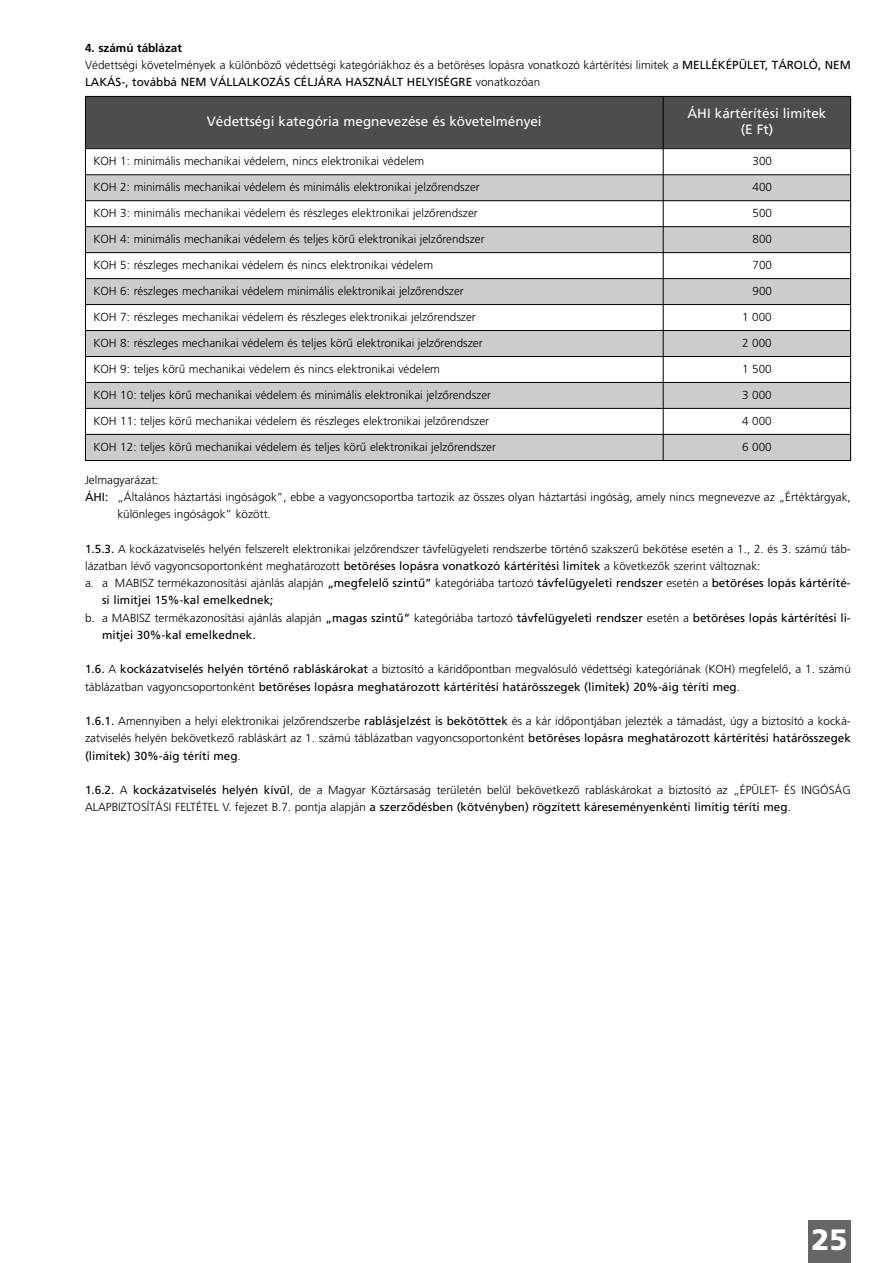
<style>
.page{position:relative;width:893px;height:1263px;background:#fff}
.page>*{position:absolute;margin:0;border:0;box-sizing:border-box;transform-origin:0 0}
.t1{font:700 29.4px "Frutiger M";color:#fff}
.t2{font:13.5px/16.2px "Frutiger M";color:#fff;text-align:center}
.t3{font:11.7px/17.2px "Frutiger M Light";color:#000}
.t4{font:11.7px "Frutiger M";color:#000}
.t5{font:11.7px "Frutiger M Medium";color:#000}
.s1{font-family:"Frutiger M"}
.s2{font-family:"Frutiger M Light"}
</style>
<div class="page">
<div style="left:808px;top:1220px;width:42px;height:43px;background:#666"></div>
<div style="left:85px;top:96px;width:578px;height:53px;background:#4d4d4d"></div>
<div style="left:663px;top:96px;width:187px;height:53px;background:#4d4d4d"></div>
<div style="left:85px;top:175px;width:578px;height:26px;background:#ccc"></div>
<div style="left:663px;top:175px;width:187px;height:26px;background:#ccc"></div>
<div style="left:85px;top:227px;width:578px;height:26px;background:#ccc"></div>
<div style="left:663px;top:227px;width:187px;height:26px;background:#ccc"></div>
<div style="left:85px;top:279px;width:578px;height:26px;background:#ccc"></div>
<div style="left:663px;top:279px;width:187px;height:26px;background:#ccc"></div>
<div style="left:85px;top:331px;width:578px;height:25px;background:#ccc"></div>
<div style="left:663px;top:331px;width:187px;height:25px;background:#ccc"></div>
<div style="left:85px;top:382px;width:578px;height:26px;background:#ccc"></div>
<div style="left:663px;top:382px;width:187px;height:26px;background:#ccc"></div>
<div style="left:85px;top:434px;width:578px;height:27px;background:#ccc"></div>
<div style="left:663px;top:434px;width:187px;height:27px;background:#ccc"></div>
<hr style="left:85px;top:96px;width:1px;height:365px;background:#000">
<hr style="left:662px;top:96px;width:1px;height:365px;background:#000">
<hr style="left:850px;top:96px;width:1px;height:365px;background:#000">
<hr style="left:85px;top:96px;width:765px;height:1px;background:#000">
<hr style="left:85px;top:148px;width:765px;height:1px;background:#000">
<hr style="left:85px;top:175px;width:765px;height:1px;background:#000">
<hr style="left:85px;top:200px;width:765px;height:1px;background:#000">
<hr style="left:85px;top:226px;width:765px;height:1px;background:#000">
<hr style="left:85px;top:252px;width:765px;height:1px;background:#000">
<hr style="left:85px;top:278px;width:765px;height:1px;background:#000">
<hr style="left:85px;top:304px;width:765px;height:1px;background:#000">
<hr style="left:85px;top:330px;width:765px;height:1px;background:#000">
<hr style="left:85px;top:356px;width:765px;height:1px;background:#000">
<hr style="left:85px;top:382px;width:765px;height:1px;background:#000">
<hr style="left:85px;top:408px;width:765px;height:1px;background:#000">
<hr style="left:85px;top:434px;width:765px;height:1px;background:#000">
<hr style="left:85px;top:460px;width:765px;height:1px;background:#000">
<p class="t5" style="left:85px;top:43px;width:98px">4. számú táblázat</p>
<p class="t3" style="left:85px;top:57px;width:767px">Védettségi követelmények a különböző védettségi kategóriákhoz és a betöréses lopásra vonatkozó kártérítési limitek a <span class="s1">MELLÉKÉPÜLET, TÁROLÓ, NEM</span></p>
<p class="t4" style="left:85px;top:77px;width:456px">LAKÁS-, továbbá NEM VÁLLALKOZÁS CÉLJÁRA HASZNÁLT HELYISÉGRE <span class="s2">vonatkozóan</span></p>
<p class="t2" style="left:207px;top:115px;width:336px">Védettségi kategória megnevezése és követelményei</p>
<p class="t2" style="left:687px;top:106px;width:140px">ÁHI kártérítési limitek (E Ft)</p>
<p class="t3" style="left:93px;top:153px;width:332px">KOH 1: minimális mechanikai védelem, nincs elektronikai védelem</p>
<p class="t3" style="left:752px;top:153px;width:21px">300</p>
<p class="t3" style="left:93px;top:179px;width:388px">KOH 2: minimális mechanikai védelem és minimális elektronikai jelzőrendszer</p>
<p class="t3" style="left:752px;top:179px;width:21px">400</p>
<p class="t3" style="left:93px;top:205px;width:386px">KOH 3: minimális mechanikai védelem és részleges elektronikai jelzőrendszer</p>
<p class="t3" style="left:752px;top:205px;width:21px">500</p>
<p class="t3" style="left:93px;top:231px;width:393px">KOH 4: minimális mechanikai védelem és teljes körű elektronikai jelzőrendszer</p>
<p class="t3" style="left:752px;top:231px;width:21px">800</p>
<p class="t3" style="left:93px;top:257px;width:341px">KOH 5: részleges mechanikai védelem és nincs elektronikai védelem</p>
<p class="t3" style="left:752px;top:257px;width:21px">700</p>
<p class="t3" style="left:93px;top:283px;width:372px">KOH 6: részleges mechanikai védelem minimális elektronikai jelzőrendszer</p>
<p class="t3" style="left:752px;top:283px;width:21px">900</p>
<p class="t3" style="left:93px;top:309px;width:384px">KOH 7: részleges mechanikai védelem és részleges elektronikai jelzőrendszer</p>
<p class="t3" style="left:742px;top:309px;width:31px">1 000</p>
<p class="t3" style="left:93px;top:335px;width:391px">KOH 8: részleges mechanikai védelem és teljes körű elektronikai jelzőrendszer</p>
<p class="t3" style="left:742px;top:335px;width:31px">2 000</p>
<p class="t3" style="left:93px;top:361px;width:348px">KOH 9: teljes körű mechanikai védelem és nincs elektronikai védelem</p>
<p class="t3" style="left:742px;top:361px;width:31px">1 500</p>
<p class="t3" style="left:93px;top:387px;width:399px">KOH 10: teljes körű mechanikai védelem és minimális elektronikai jelzőrendszer</p>
<p class="t3" style="left:742px;top:387px;width:31px">3 000</p>
<p class="t3" style="left:93px;top:413px;width:397px">KOH 11: teljes körű mechanikai védelem és részleges elektronikai jelzőrendszer</p>
<p class="t3" style="left:742px;top:413px;width:31px">4 000</p>
<p class="t3" style="left:93px;top:439px;width:404px">KOH 12: teljes körű mechanikai védelem és teljes körű elektronikai jelzőrendszer</p>
<p class="t3" style="left:742px;top:439px;width:31px">6 000</p>
<p class="t3" style="left:85px;top:472px;width:75px">Jelmagyarázat:</p>
<p class="t3" style="left:85px;top:489px;width:767px"><span class="s1">ÁHI:</span> „Általános háztartási ingóságok”, ebbe a vagyoncsoportba tartozik az összes olyan háztartási ingóság, amely nincs megnevezve az „Értéktárgyak,</p>
<p class="t3" style="left:117px;top:506px;width:155px">különleges ingóságok” között.</p>
<p class="t3" style="left:85px;top:541px;width:767px"><span class="s1">1.5.3.</span> A kockázatviselés helyén felszerelt elektronikai jelzőrendszer távfelügyeleti rendszerbe történő szakszerű bekötése esetén a 1., 2. és 3. számú táb&shy;lázatban lévő vagyoncsoportonként meghatározott <span class="s1">betöréses lopásra vonatkozó kártérítési limitek</span> a következők szerint változnak:<br>a. a MABISZ termékazonosítási ajánlás alapján <span class="s1">„megfelelő szintű”</span> kategóriába tartozó <span class="s1">távfelügyeleti rendszer</span> esetén a <span class="s1">betöréses lopás kártéríté-</span></p>
<p class="t4" style="left:102px;top:596px;width:173px">si limitjei 15%-kal emelkednek;</p>
<p class="t3" style="left:85px;top:610px;width:767px">b. a MABISZ termékazonosítási ajánlás alapján <span class="s1">„magas szintű”</span> kategóriába tartozó <span class="s1">távfelügyeleti rendszer</span> esetén a <span class="s1">betöréses lopás kártérítési li-</span></p>
<p class="t4" style="left:102px;top:630px;width:155px">mitjei 30%-kal emelkednek.</p>
<p class="t3" style="left:85px;top:662px;width:767px"><span class="s1">1.6.</span> A <span class="s1">kockázatviselés helyén történő rabláskárokat</span> a biztosító a káridőpontban megvalósuló védettségi kategóriának (KOH) megfelelő, a 1. számú</p>
<p class="t4" style="left:85px;top:682px;width:656px"><span class="s2">táblázatban vagyoncsoportonként</span> betöréses lopásra meghatározott kártérítési határösszegek (limitek) 20%-áig téríti meg<span class="s2">.</span></p>
<p class="t3" style="left:85px;top:713px;width:767px"><span class="s1">1.6.1.</span> Amennyiben a helyi elektronikai jelzőrendszerbe <span class="s1">rablásjelzést is bekötöttek</span> és a kár időpontjában jelezték a támadást, úgy a biztosító a kocká&shy;zatviselés helyén bekövetkező rabláskárt az 1. számú táblázatban vagyoncsoportonként <span class="s1">betöréses lopásra meghatározott kártérítési határösszegek</span></p>
<p class="t4" style="left:85px;top:751px;width:157px">(limitek) 30%-áig téríti meg<span class="s2">.</span></p>
<p class="t3" style="left:85px;top:782px;width:767px"><span class="s1">1.6.2.</span> A <span class="s1">kockázatviselés helyén kívül</span>, de a Magyar Köztársaság területén belül bekövetkező rabláskárokat a biztosító az „ÉPÜLET- ÉS INGÓSÁG</p>
<p class="t4" style="left:85px;top:803px;width:707px"><span class="s2">ALAPBIZTOSÍTÁSI FELTÉTEL V. fejezet B.7. pontja alapján</span> a szerződésben (kötvényben) rögzített káreseményenkénti limitig téríti meg<span class="s2">.</span></p>
<h1 class="t1" style="left:811px;top:1227px;width:38px">25</h1>
</div>
